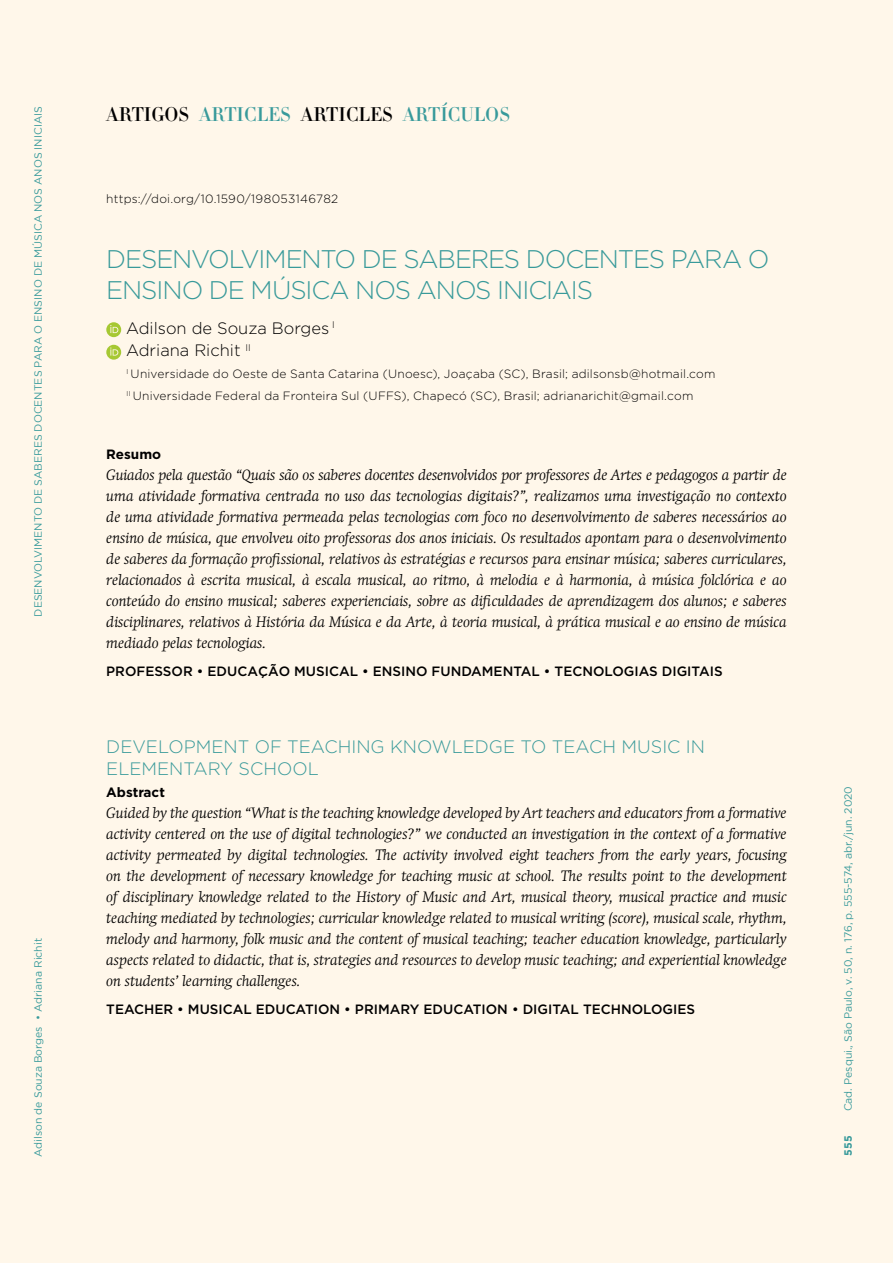
<style>
.page{position:relative;width:893px;height:1263px;background:#fff7ea}
.page>*{position:absolute;margin:0;border:0;box-sizing:border-box;transform-origin:0 0}
.t1{font:300 25.5px/30.6px "Gotham HTF";letter-spacing:-.045em;color:#399fa8}
.t2{font:500 19.5px "Didot HTF 11";color:#389fa9}
.t3{font:300 18px/21.8px "Gotham HTF";color:#399fa8}
.t4{font:300 16.5px/22.5px "Gotham HTF";color:#000}
.t5{font:italic 300 15px/21px "Swift";color:#000;text-align:justify}
.t6{font:500 13.5px "Gotham HTF";color:#000}
.t7{font:700 13.5px "Gotham HTF";color:#000}
.t8{font:300 12px/22px "Gotham HTF";letter-spacing:.015em;color:#000}
.t9{font:10.5px "Gotham";color:#389fa9}
.t10{font:700 10.5px "Gotham";color:#389fa9}
.s1{color:#000}
</style>
<div class="page">
<p class="t9" style="left:32px;top:617px;width:512px;rotate:-90deg">DESENVOLVIMENTO DE SABERES DOCENTES PARA O ENSINO DE MÚSICA NOS ANOS INICIAIS</p>
<h2 class="t2" style="left:106px;top:102px;width:405px"><span class="s1">ARTIGOS</span> ARTICLES <span class="s1">ARTICLES</span> ARTÍCULOS</h2>
<p class="t8" style="left:106px;top:188px;width:233px">https://doi.org/10.1590/198053146782</p>
<h1 class="t1" style="left:106px;top:243px;width:665px">DESENVOLVIMENTO DE SABERES DOCENTES PARA O<br>ENSINO DE MÚSICA NOS ANOS INICIAIS</h1>
<p class="t4" style="left:126px;top:317px;width:210px">Adilson de Souza Borges <sup>I<br></sup>Adriana Richit <sup>II</sup></p>
<p class="t8" style="left:127px;top:363px;width:590px"><sup>I</sup> Universidade do Oeste de Santa Catarina (Unoesc), Joaçaba (SC), Brasil; adilsonsb@hotmail.com<br><sup>II</sup> Universidade Federal da Fronteira Sul (UFFS), Chapecó (SC), Brasil; adrianarichit@gmail.com</p>
<p class="t7" style="left:106px;top:446px;width:56px">Resumo</p>
<p class="t5" style="left:106px;top:464px;width:682px">Guiados pela questão “Quais são os saberes docentes desenvolvidos por professores de Artes e pedagogos a partir de uma atividade formativa centrada no uso das tecnologias digitais?”, realizamos uma investigação no contexto de uma atividade formativa permeada pelas tecnologias com foco no desenvolvimento de saberes necessários ao ensino de música, que envolveu oito professoras dos anos iniciais. Os resultados apontam para o desenvolvimento de saberes da formação profissional, relativos às estratégias e recursos para ensinar música; saberes curriculares, relacionados à escrita musical, à escala musical, ao ritmo, à melodia e à harmonia, à música folclórica e ao conteúdo do ensino musical; saberes experienciais, sobre as dificuldades de aprendizagem dos alunos; e saberes disciplinares, relativos à História da Música e da Arte, à teoria musical, à prática musical e ao ensino de música mediado pelas tecnologias.</p>
<p class="t6" style="left:106px;top:664px;width:618px">PROFESSOR • EDUCAÇÃO MUSICAL • ENSINO FUNDAMENTAL • TECNOLOGIAS DIGITAIS</p>
<p class="t9" style="left:32px;top:1157px;width:220px;rotate:-90deg">Adilson de Souza Borges • Adriana Richit</p>
<p class="t3" style="left:106px;top:736px;width:600px">DEVELOPMENT OF TEACHING KNOWLEDGE TO TEACH MUSIC IN<br>ELEMENTARY SCHOOL</p>
<p class="t7" style="left:106px;top:784px;width:60px">Abstract</p>
<p class="t5" style="left:106px;top:802px;width:682px">Guided by the question “What is the teaching knowledge developed by Art teachers and educators from a formative activity centered on the use of digital technologies?” we conducted an investigation in the context of a formative activity permeated by digital technologies. The activity involved eight teachers from the early years, focusing on the development of necessary knowledge for teaching music at school. The results point to the development of disciplinary knowledge related to the History of Music and Art, musical theory, musical practice and music teaching mediated by technologies; curricular knowledge related to musical writing (score), musical scale, rhythm, melody and harmony, folk music and the content of musical teaching; teacher education knowledge, particularly aspects related to didactic, that is, strategies and resources to develop music teaching; and experiential knowledge on students’ learning challenges.</p>
<p class="t6" style="left:106px;top:1001px;width:590px">TEACHER • MUSICAL EDUCATION • PRIMARY EDUCATION • DIGITAL TECHNOLOGIES</p>
<p class="t9" style="left:842px;top:1111px;width:327px;rotate:-90deg">Cad. Pesqui., São Paulo, v. 50, n. 176, p. 555-574, abr./jun. 2020</p>
<p class="t10" style="left:842px;top:1155px;width:21px;rotate:-90deg">555</p>
</div>
